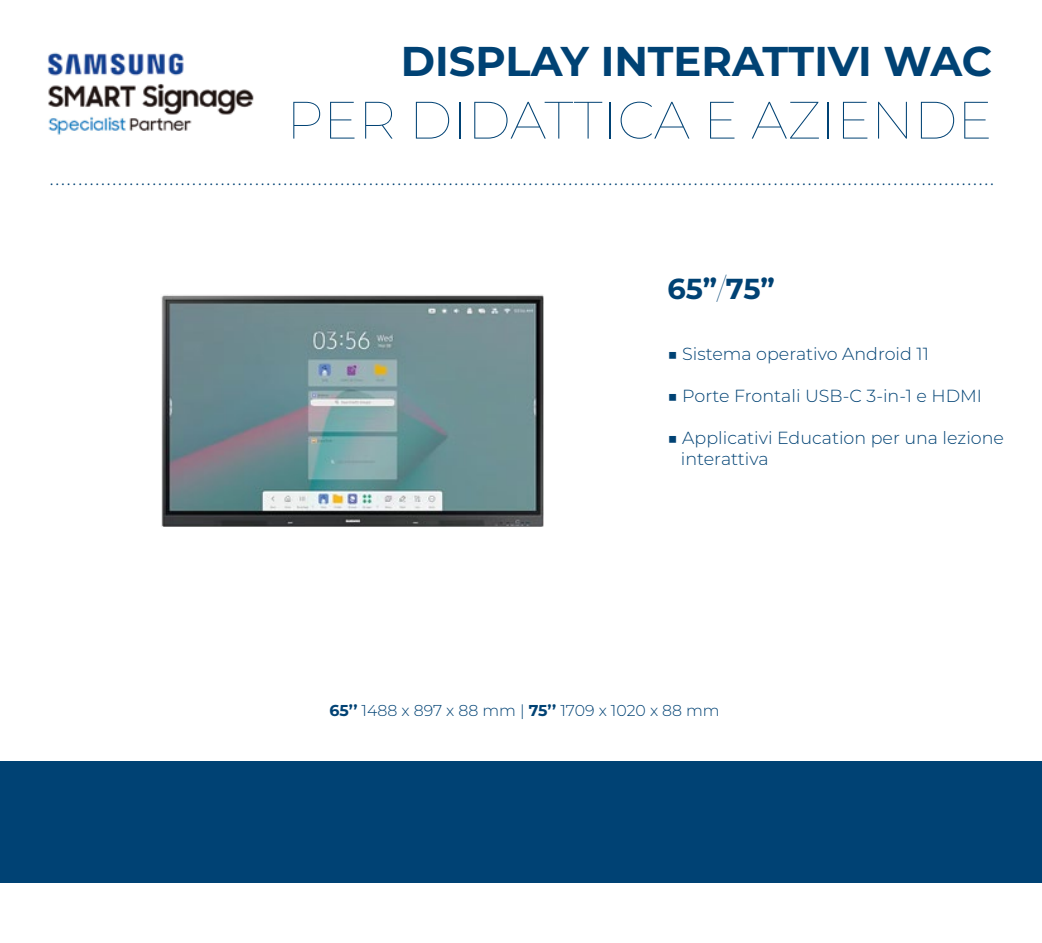
<style>
.page{position:relative;width:1042px;height:943px;background:#fff}
.page>*{position:absolute;margin:0;border:0;box-sizing:border-box;transform-origin:0 0}
.t1{font:100 52.5px "Montserrat";color:#004274}
.t2{font:700 41.65px "Montserrat";color:#004274}
.t3{font:700 28.88px "Montserrat";color:#004274}
.t4{font:300 17.5px/21px "Montserrat";color:#004274}
.t5{font:300 15.75px "Montserrat";color:#004274}
.t6{font:14px "Myriad Pro";color:#004274}
.s1{font-weight:100}
.s2{font-weight:700}
</style>
<div class="page">
<img style="left:47px;top:52px;width:207px;height:83px">
<div style="left:0;top:761px;width:1042px;height:122px;background:#004274"></div>
<img style="left:161px;top:294px;width:382px;height:233px">
<h2 class="t2" style="left:401px;top:31px;width:593px">DISPLAY INTERATTIVI WAC</h2>
<h1 class="t1" style="left:286px;top:85px;width:707px">PER DIDATTICA E AZIENDE</h1>
<p class="t6" style="left:50px;top:171px;width:945px">......................................................................................................................................................................</p>
<h3 class="t3" style="left:667px;top:268px;width:109px">65”<span class="s1">/</span>75”</h3>
<p class="t4" style="left:667px;top:343px;width:263px"><span class="s1">■</span> Sistema operativo Android 11</p>
<p class="t4" style="left:667px;top:385px;width:316px"><span class="s1">■</span> Porte Frontali USB-C 3-in-1 e HDMI</p>
<p class="t4" style="left:681px;top:427px;width:325px;text-indent:-13px"><span class="s1">■</span> Applicativi Education per una lezione interattiva</p>
<p class="t5" style="left:329px;top:699px;width:392px"><span class="s2">65’’</span> 1488 x 897 x 88 mm | <span class="s2">75’’</span> 1709 x 1020 x 88 mm</p>
</div>
